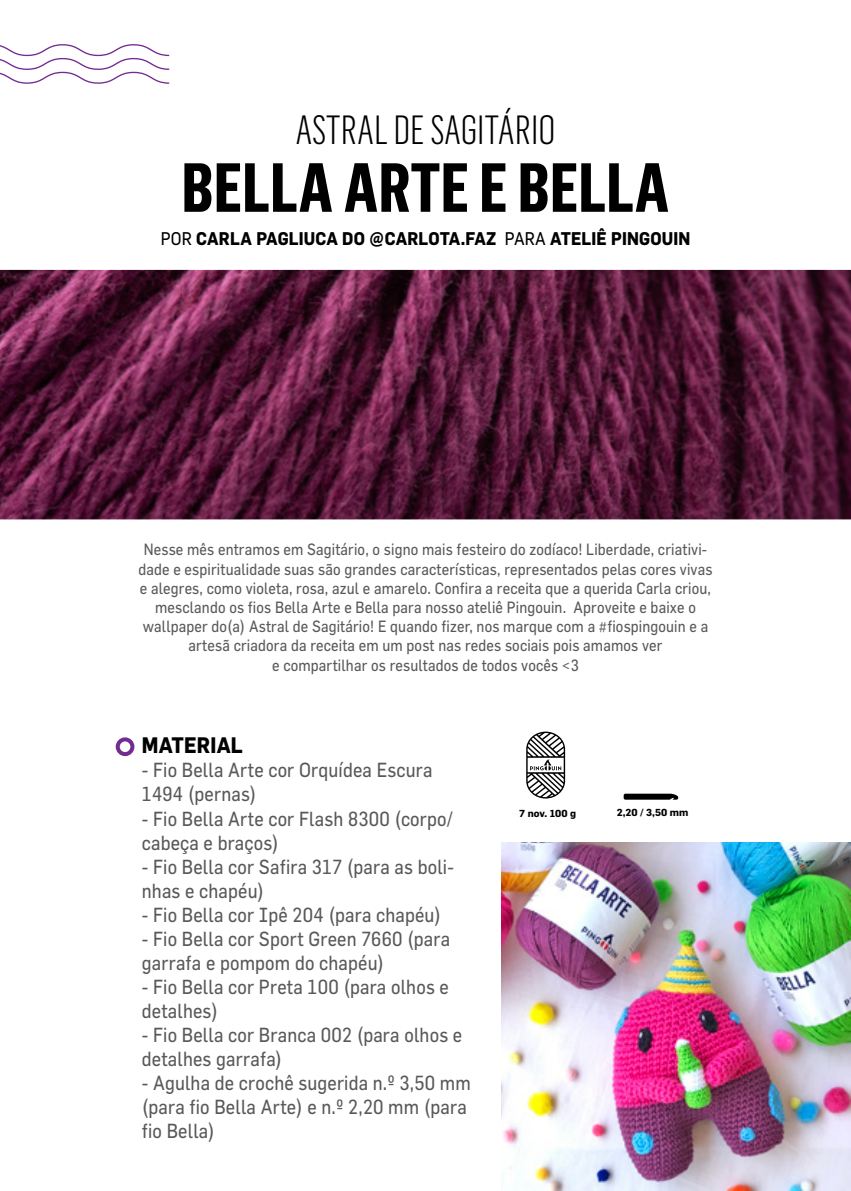
<style>
.page{position:relative;width:851px;height:1191px;background:#fff}
.page>*{position:absolute;margin:0;border:0;box-sizing:border-box;transform-origin:0 0}
.t1{font:700 68px "Flama Cond";color:#000}
.t2{font:300 40px "Flama Cond";color:#000}
.t3{font:700 22px "Flama";letter-spacing:.01em;color:#000;scale:.9 1}
.t4{font:20px/24px "Flama";letter-spacing:.01em;color:#58595b;scale:.9 1}
.t5{font:700 18px "Flama";letter-spacing:.01em;color:#000;scale:.9 1}
.t6{font:16px/19.2px "Flama";letter-spacing:.01em;color:#58595b;text-align:center;scale:.9 1}
.t7{font:700 10px "Flama";color:#000}
.s1{font-weight:400}
</style>
<div class="page">
<img style="left:0;top:270px;width:850px;height:249px">
<svg style="left:0;top:44px;width:169px;height:40px"></svg>
<div style="left:116px;top:737px;width:18px;height:19px;border:4px solid #732b90;border-radius:50%"></div>
<svg style="left:526px;top:731px;width:39px;height:67px"></svg>
<svg style="left:623px;top:793px;width:55px;height:6px"></svg>
<img style="left:501px;top:842px;width:349px;height:349px">
<h2 class="t2" style="left:295px;top:99px;width:261px">ASTRAL DE SAGITÁRIO</h2>
<h1 class="t1" style="left:181px;top:137px;width:489px">BELLA ARTE E BELLA</h1>
<p class="t5" style="left:161px;top:228px;width:590px"><span class="s1">POR</span> CARLA PAGLIUCA DO @CARLOTA.FAZ <span class="s1">PARA</span> ATELIÊ PINGOUIN</p>
<p class="t6" style="left:138px;top:540px;width:639px">Nesse mês entramos em Sagitário, o signo mais festeiro do zodíaco! Liberdade, criativi&shy;dade e espiritualidade suas são grandes características, representados pelas cores vivas e alegres, como violeta, rosa, azul e amarelo. Confira a receita que a querida Carla criou, mesclando os fios Bella Arte e Bella para nosso ateliê Pingouin. Aproveite e baixe o wallpaper do(a) Astral de Sagitário! E quando fizer, nos marque com a #fiospingouin e a artesã criadora da receita em um post nas redes sociais pois amamos ver<br>e compartilhar os resultados de todos vocês &lt;3</p>
<h3 class="t3" style="left:142px;top:732px;width:114px">MATERIAL</h3>
<p class="t4" style="left:142px;top:758px;width:324px">- Fio Bella Arte cor Orquídea Escura<br>1494 (pernas)</p>
<p class="t4" style="left:142px;top:806px;width:347px">- Fio Bella Arte cor Flash 8300 (corpo/ cabeça e braços)</p>
<p class="t4" style="left:142px;top:854px;width:348px">- Fio Bella cor Safira 317 (para as boli&shy;nhas e chapéu)</p>
<p class="t4" style="left:142px;top:902px;width:334px">- Fio Bella cor Ipê 204 (para chapéu)</p>
<p class="t4" style="left:142px;top:926px;width:344px">- Fio Bella cor Sport Green 7660 (para garrafa e pompom do chapéu)</p>
<p class="t4" style="left:142px;top:974px;width:343px">- Fio Bella cor Preta 100 (para olhos e detalhes)</p>
<p class="t4" style="left:142px;top:1022px;width:357px">- Fio Bella cor Branca 002 (para olhos e detalhes garrafa)</p>
<p class="t4" style="left:142px;top:1070px;width:367px">- Agulha de crochê sugerida n.º 3,50 mm (para fio Bella Arte) e n.º 2,20 mm (para fio Bella)</p>
<p class="t7" style="left:519px;top:807px;width:58px">7 nov. 100 g</p>
<p class="t7" style="left:616px;top:806px;width:73px">2,20 / 3,50 mm</p>
</div>
